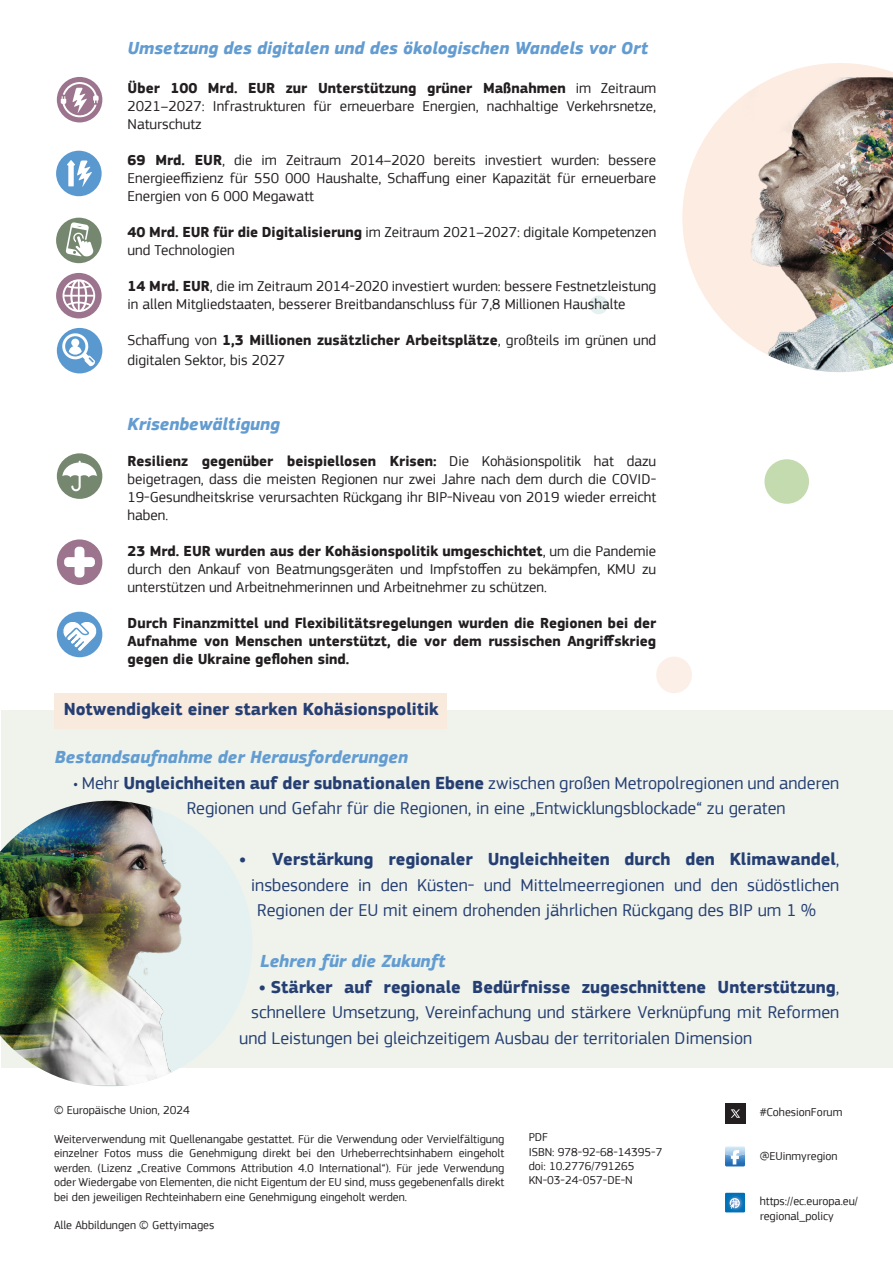
<style>
.page{position:relative;width:893px;height:1263px;background:#fff}
.page>*{position:absolute;margin:0;border:0;box-sizing:border-box;transform-origin:0 0}
.t1{font:18px/25.5px "EC Square Sans Pro";color:#263f73}
.t2{font:700 18px "EC Square Sans Pro";color:#263f73}
.t3{font:italic 700 18px "EC Square Sans Pro";color:#639cd1}
.t4{font:15px/18px "EC Square Sans Pro";color:#231f20;text-align:justify}
.t5{font:700 15px/18px "EC Square Sans Pro";color:#231f20;text-align:justify}
.t6{font:12px/14.4px "EC Square Sans Pro";color:#231f20;text-align:justify}
.s1{font-weight:700}
.s2{font-weight:400}
</style>
<div class="page">
<div style="left:2px;top:710px;width:891px;height:357px;background:#eff3ec"></div>
<img style="left:725px;top:1103px;width:20px;height:20px">
<svg style="left:725px;top:1193px;width:20px;height:19px"></svg>
<img style="left:725px;top:1156px;width:20px;height:10px">
<img style="left:725px;top:1146px;width:20px;height:10px">
<svg style="left:731px;top:1150px;width:8px;height:14px"></svg>
<div style="left:54px;top:693px;width:393px;height:35px;background:#f9eade"></div>
<img style="left:0;top:801px;width:252px;height:285px">
<img style="left:682px;top:63px;width:211px;height:309px">
<div style="left:764px;top:459px;width:45px;height:45px;background:#c4daaf;border-radius:50%"></div>
<div style="left:656px;top:657px;width:36px;height:36px;background:#fbefe8;border-radius:50%"></div>
<div style="left:589px;top:296px;width:19px;height:18px;background:#e5f0f0;border-radius:50%"></div>
<div style="left:57px;top:453px;width:45px;height:46px;background:#76876f;border-radius:50%"></div>
<svg style="left:62px;top:461px;width:35px;height:30px"></svg>
<div style="left:57px;top:539px;width:45px;height:46px;background:#9c748d;border-radius:50%"></div>
<div style="left:75px;top:547px;width:9px;height:30px;background:#fff;border-radius:4px"></div>
<div style="left:64px;top:557px;width:31px;height:10px;background:#fff;border-radius:4px"></div>
<div style="left:57px;top:612px;width:45px;height:45px;background:#5a99cf;border-radius:50%"></div>
<svg style="left:60px;top:618px;width:40px;height:36px"></svg>
<div style="left:56px;top:151px;width:46px;height:45px;background:#5a99cf;border-radius:50%"></div>
<svg style="left:67px;top:160px;width:25px;height:27px"></svg>
<div style="left:56px;top:218px;width:46px;height:45px;background:#76876f;border-radius:50%"></div>
<svg style="left:66px;top:222px;width:29px;height:36px"></svg>
<div style="left:56px;top:273px;width:46px;height:45px;background:#9c748d;border-radius:50%"></div>
<svg style="left:63px;top:279px;width:32px;height:33px"></svg>
<div style="left:57px;top:77px;width:45px;height:45px;background:#9c748d;border-radius:50%"></div>
<svg style="left:61px;top:82px;width:38px;height:35px"></svg>
<div style="left:57px;top:328px;width:45px;height:45px;background:#5a99cf;border-radius:50%"></div>
<svg style="left:61px;top:332px;width:35px;height:35px"></svg>
<p class="t3" style="left:128px;top:37px;width:522px">Umsetzung des digitalen und des ökologischen Wandels vor Ort</p>
<p class="t4" style="left:128px;top:79px;width:530px"><span class="s1">Über 100 Mrd. EUR zur Unterstützung grüner Maßnahmen</span> im Zeitraum 2021–2027: Infrastrukturen für erneuerbare Energien, nachhaltige Verkehrsnetze, Naturschutz</p>
<p class="t4" style="left:128px;top:151px;width:530px"><span class="s1">69 Mrd. EUR</span>, die im Zeitraum 2014–2020 bereits investiert wurden: bessere Energieeffizienz für 550 000 Haushalte, Schaffung einer Kapazität für erneuerbare Energien von 6 000 Megawatt</p>
<p class="t4" style="left:128px;top:223px;width:530px"><span class="s1">40 Mrd. EUR für die Digitalisierung</span> im Zeitraum 2021–2027: digitale Kompetenzen und Technologien</p>
<p class="t4" style="left:128px;top:277px;width:530px"><span class="s1">14 Mrd. EUR</span>, die im Zeitraum 2014-2020 investiert wurden: bessere Festnetzleistung in allen Mitgliedstaaten, besserer Breitbandanschluss für 7,8 Millionen Haushalte</p>
<p class="t4" style="left:128px;top:331px;width:530px;line-height:19.8px">Schaffung von <span class="s1">1,3 Millionen zusätzlicher Arbeitsplätze</span>, großteils im grünen und digitalen Sektor, bis 2027</p>
<p class="t3" style="left:128px;top:413px;width:154px">Krisenbewältigung</p>
<p class="t4" style="left:128px;top:452px;width:530px"><span class="s1">Resilienz gegenüber beispiellosen Krisen:</span> Die Kohäsionspolitik hat dazu beigetragen, dass die meisten Regionen nur zwei Jahre nach dem durch die COVID-19-Gesundheitskrise verursachten Rückgang ihr BIP-Niveau von 2019 wieder erreicht haben.</p>
<p class="t4" style="left:128px;top:542px;width:530px"><span class="s1">23 Mrd. EUR wurden aus der Kohäsionspolitik umgeschichtet</span>, um die Pandemie durch den Ankauf von Beatmungsgeräten und Impfstoffen zu bekämpfen, KMU zu unterstützen und Arbeitnehmerinnen und Arbeitnehmer zu schützen.</p>
<p class="t5" style="left:128px;top:614px;width:530px">Durch Finanzmittel und Flexibilitätsregelungen wurden die Regionen bei der Aufnahme von Menschen unterstützt, die vor dem russischen Angriffskrieg gegen die Ukraine geflohen sind.</p>
<p class="t2" style="left:64px;top:698px;width:377px">Notwendigkeit einer starken Kohäsionspolitik</p>
<p class="t3" style="left:55px;top:746px;width:355px">Bestandsaufnahme der Herausforderungen</p>
<p class="t1" style="left:187px;top:770px;width:654px;text-indent:-114px">• Mehr <span class="s1">Ungleichheiten auf der subnationalen Ebene</span> zwischen großen Metropolregionen und anderen<br>Regionen und Gefahr für die Regionen, in eine „Entwicklungsblockade“ zu geraten</p>
<p class="t2" style="left:239px;top:848px;width:602px">• Verstärkung regionaler Ungleichheiten durch den Klimawandel<span class="s2">,</span></p>
<p class="t1" style="left:251px;top:872px;width:590px">insbesondere in den Küsten- und Mittelmeerregionen und den südöstlichen</p>
<p class="t1" style="left:257px;top:897px;width:560px">Regionen der EU mit einem drohenden jährlichen Rückgang des BIP um 1 %</p>
<p class="t3" style="left:260px;top:950px;width:187px">Lehren für die Zukunft</p>
<p class="t2" style="left:259px;top:976px;width:582px">• Stärker auf regionale Bedürfnisse zugeschnittene Unterstützung<span class="s2">,</span></p>
<p class="t1" style="left:251px;top:999px;width:589px">schnellere Umsetzung, Vereinfachung und stärkere Verknüpfung mit Reformen</p>
<p class="t1" style="left:239px;top:1025px;width:514px">und Leistungen bei gleichzeitigem Ausbau der territorialen Dimension</p>
<p class="t6" style="left:54px;top:1103px;width:137px">© Europäische Union, 2024</p>
<p class="t6" style="left:54px;top:1132px;width:452px">Weiterverwendung mit Quellenangabe gestattet. Für die Verwendung oder Vervielfältigung einzelner Fotos muss die Genehmigung direkt bei den Urheberrechtsinhabern eingeholt werden. (Lizenz „Creative Commons Attribution 4.0 International“). Für jede Verwendung oder Wiedergabe von Elementen, die nicht Eigentum der EU sind, muss gegebenenfalls direkt bei den jeweiligen Rechteinhabern eine Genehmigung eingeholt werden.</p>
<p class="t6" style="left:54px;top:1218px;width:162px">Alle Abbildungen © Gettyimages</p>
<p class="t6" style="left:529px;top:1130px;width:21px">PDF</p>
<p class="t6" style="left:529px;top:1144px;width:135px">ISBN: 978-92-68-14395-7</p>
<p class="t6" style="left:529px;top:1159px;width:107px">doi: 10.2776/791265</p>
<p class="t6" style="left:529px;top:1173px;width:106px">KN-03-24-057-DE-N</p>
<p class="t6" style="left:760px;top:1105px;width:84px">#CohesionForum</p>
<p class="t6" style="left:760px;top:1148px;width:79px">@EUinmyregion</p>
<p class="t6" style="left:760px;top:1193px;width:100px">https://ec.europa.eu/</p>
<p class="t6" style="left:760px;top:1208px;width:75px">regional_policy</p>
</div>
